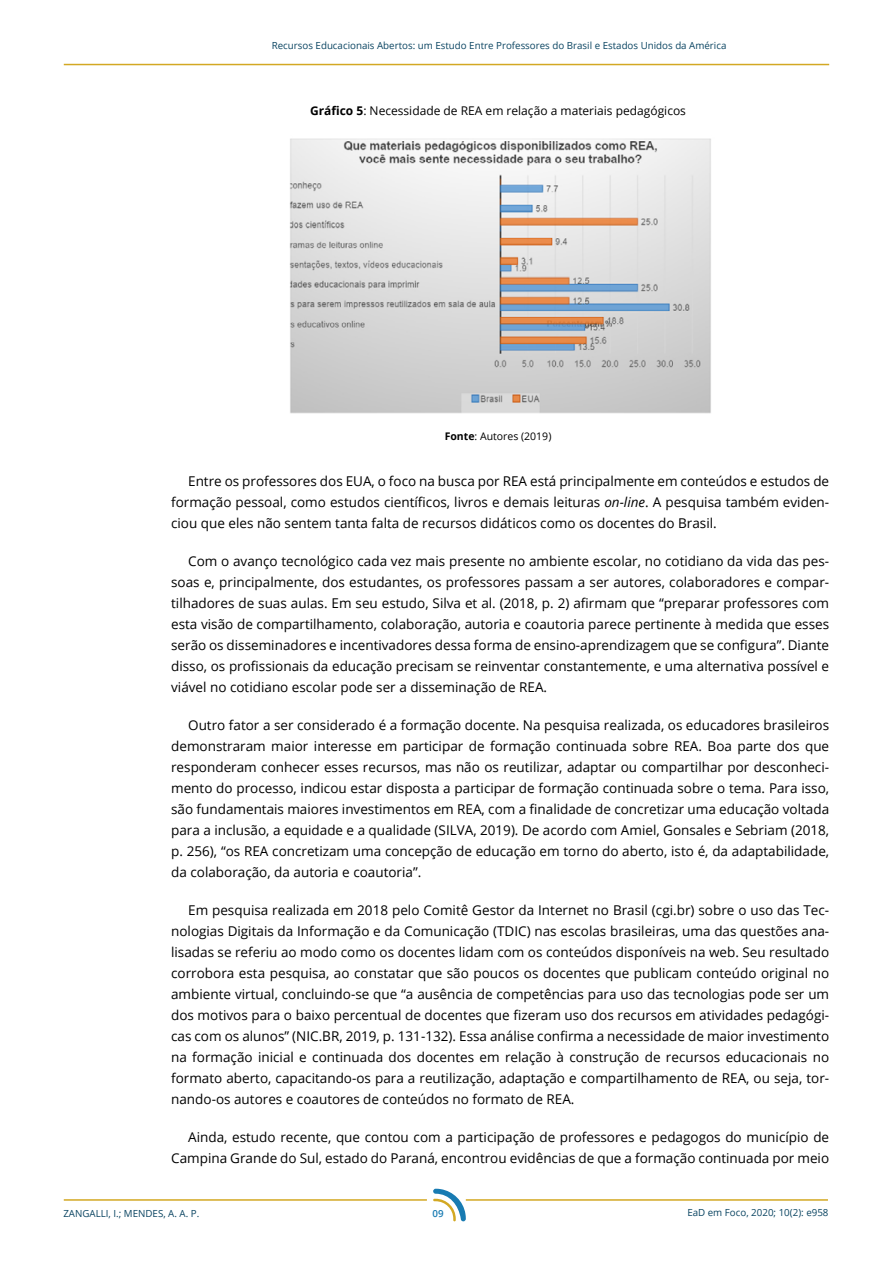
<style>
.page{position:relative;width:893px;height:1263px;background:#fff}
.page>*{position:absolute;margin:0;border:0;box-sizing:border-box;transform-origin:0 0}
.t1{font:13.5px/21px "Open Sans";color:#000;text-align:justify}
.t2{font:12px "Open Sans";color:#000}
.t3{font:10.5px "Open Sans";color:#000}
.t4{font:9.75px "Open Sans";color:#0b4562}
.t5{font:600 9.75px "Open Sans";color:#187bb2}
.s1{font-weight:700}
.s2{font-style:italic}
</style>
<div class="page">
<hr style="left:64px;top:64px;width:765px;height:1px;background:#d3a823">
<hr style="left:466px;top:1199px;width:362px;height:2px;background:#d3a823">
<svg style="left:433px;top:1189px;width:33px;height:32px"></svg>
<hr style="left:64px;top:1199px;width:363px;height:2px;background:#d3a823">
<img style="left:289px;top:138px;width:422px;height:275px">
<p class="t4" style="left:272px;top:39px;width:456px">Recursos Educacionais Abertos: um Estudo Entre Professores do Brasil e Estados Unidos da América</p>
<p class="t2" style="left:310px;top:103px;width:377px"><span class="s1">Gráfico 5</span>: Necessidade de REA em relação a materiais pedagógicos</p>
<p class="t3" style="left:445px;top:429px;width:108px"><span class="s1">Fonte</span>: Autores (2019)</p>
<p class="t1" style="left:171px;top:470px;width:660px;text-indent:17px">Entre os professores dos EUA, o foco na busca por REA está principalmente em conteúdos e estudos de formação pessoal, como estudos científicos, livros e demais leituras <span class="s2">on-line</span>. A pesquisa também eviden&shy;ciou que eles não sentem tanta falta de recursos didáticos como os docentes do Brasil.</p>
<p class="t1" style="left:171px;top:550px;width:660px;text-indent:17px">Com o avanço tecnológico cada vez mais presente no ambiente escolar, no cotidiano da vida das pes&shy;soas e, principalmente, dos estudantes, os professores passam a ser autores, colaboradores e compar&shy;tilhadores de suas aulas. Em seu estudo, Silva et al. (2018, p. 2) afirmam que “preparar professores com esta visão de compartilhamento, colaboração, autoria e coautoria parece pertinente à medida que esses serão os disseminadores e incentivadores dessa forma de ensino-aprendizagem que se configura”. Diante disso, os profissionais da educação precisam se reinventar constantemente, e uma alternativa possível e viável no cotidiano escolar pode ser a disseminação de REA.</p>
<p class="t1" style="left:171px;top:714px;width:660px;text-indent:17px">Outro fator a ser considerado é a formação docente. Na pesquisa realizada, os educadores brasileiros demonstraram maior interesse em participar de formação continuada sobre REA. Boa parte dos que responderam conhecer esses recursos, mas não os reutilizar, adaptar ou compartilhar por desconheci&shy;mento do processo, indicou estar disposta a participar de formação continuada sobre o tema. Para isso, são fundamentais maiores investimentos em REA, com a finalidade de concretizar uma educação voltada para a inclusão, a equidade e a qualidade (SILVA, 2019). De acordo com Amiel, Gonsales e Sebriam (2018, p. 256), “os REA concretizam uma concepção de educação em torno do aberto, isto é, da adaptabilidade, da colaboração, da autoria e coautoria”.</p>
<p class="t1" style="left:171px;top:899px;width:660px;text-indent:17px">Em pesquisa realizada em 2018 pelo Comitê Gestor da Internet no Brasil (cgi.br) sobre o uso das Tec&shy;nologias Digitais da Informação e da Comunicação (TDIC) nas escolas brasileiras, uma das questões ana&shy;lisadas se referiu ao modo como os docentes lidam com os conteúdos disponíveis na web. Seu resultado corrobora esta pesquisa, ao constatar que são poucos os docentes que publicam conteúdo original no ambiente virtual, concluindo-se que “a ausência de competências para uso das tecnologias pode ser um dos motivos para o baixo percentual de docentes que fizeram uso dos recursos em atividades pedagógi&shy;cas com os alunos” (NIC.BR, 2019, p. 131-132). Essa análise confirma a necessidade de maior investimento na formação inicial e continuada dos docentes em relação à construção de recursos educacionais no formato aberto, capacitando-os para a reutilização, adaptação e compartilhamento de REA, ou seja, tor&shy;nando-os autores e coautores de conteúdos no formato de REA.</p>
<p class="t1" style="left:171px;top:1126px;width:660px;text-align:right">Ainda, estudo recente, que contou com a participação de professores e pedagogos do município de<br>Campina Grande do Sul, estado do Paraná, encontrou evidências de que a formação continuada por meio</p>
<p class="t4" style="left:63px;top:1206px;width:138px">ZANGALLI, I.; MENDES, A. A. P.</p>
<p class="t4" style="left:687px;top:1206px;width:143px">EaD em Foco, 2020; 10(2): e958</p>
<p class="t5" style="left:432px;top:1207px;width:13px">09</p>
</div>
